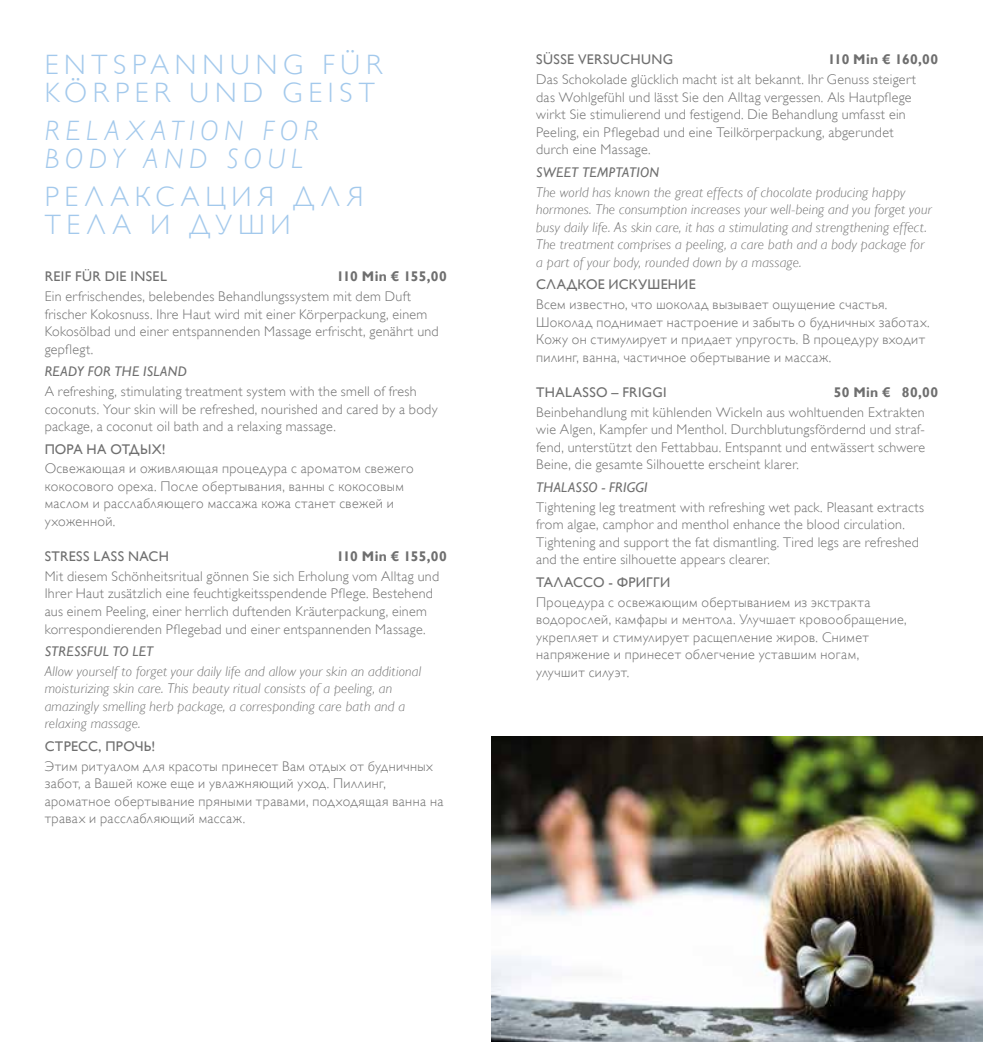
<style>
.page{position:relative;width:983px;height:1042px;background:#fff}
.page>*{position:absolute;margin:0;border:0;box-sizing:border-box;transform-origin:0 0}
.t1{font:300 28px/28px "Gill Sans WGL";letter-spacing:.21em;color:#a3c9ec}
.t2{font:italic 300 28px/28px "Gill Sans WGL";letter-spacing:.2em;color:#a3c9ec}
.t3{font:300 14px/17.5px "Gill Sans WGL";letter-spacing:.025em;color:#6f6f6f}
.t4{font:italic 300 14px/17.5px "Gill Sans WGL";letter-spacing:.015em;color:#6f6f6f}
.t5{font:14px "Gill Sans WGL";letter-spacing:.025em;color:#6f6f6f}
.t6{font:italic 14px "Gill Sans WGL";letter-spacing:.02em;color:#6f6f6f}
.t7{font:700 14px "Gill Sans WGL";letter-spacing:.02em;color:#6f6f6f}
</style>
<div class="page">
<img style="left:491px;top:737px;width:491px;height:305px">
<h1 class="t1" style="left:45px;top:51px;width:339px">ENTSPANNUNG FÜR<br>KÖRPER UND GEIST</h1>
<h1 class="t2" style="left:45px;top:116px;width:275px">RELAXATION FOR<br>BODY AND SOUL</h1>
<h1 class="t1" style="left:45px;top:182px;width:320px">РЕЛАКСАЦИЯ ДЛЯ<br>ТЕЛА И ДУШИ</h1>
<p class="t5" style="left:45px;top:267px;width:124px">REIF FÜR DIE INSEL</p>
<p class="t7" style="left:336px;top:267px;width:112px">110 Min € 155,00</p>
<p class="t3" style="left:45px;top:288px;width:395px">Ein erfrischendes, belebendes Behandlungssystem mit dem Duft frischer Kokosnuss. Ihre Haut wird mit einer Körperpackung, einem Kokosölbad und einer entspannenden Massage erfrischt, genährt und gepflegt.</p>
<p class="t6" style="left:45px;top:362px;width:144px">READY FOR THE ISLAND</p>
<p class="t3" style="left:45px;top:383px;width:394px">A refreshing, stimulating treatment system with the smell of fresh coconuts. Your skin will be refreshed, nourished and cared by a body package, a coconut oil bath and a relaxing massage.</p>
<p class="t5" style="left:45px;top:439px;width:122px">ПОРА НА ОТДЫХ!</p>
<p class="t3" style="left:45px;top:460px;width:370px">Освежающая и оживляющая процедура с ароматом свежего кокосового ореха. После обертывания, ванны с кокосовым маслом и расслабляющего массажа кожа станет свежей и ухоженной.</p>
<p class="t5" style="left:45px;top:547px;width:126px">STRESS LASS NACH</p>
<p class="t7" style="left:336px;top:547px;width:112px">110 Min € 155,00</p>
<p class="t3" style="left:45px;top:567px;width:396px">Mit diesem Schönheitsritual gönnen Sie sich Erholung vom Alltag und Ihrer Haut zusätzlich eine feuchtigkeitsspendende Pflege. Bestehend aus einem Peeling, einer herrlich duftenden Kräuterpackung, einem korrespondierenden Pflegebad und einer entspannenden Massage.</p>
<p class="t6" style="left:45px;top:641px;width:110px">STRESSFUL TO LET</p>
<p class="t4" style="left:45px;top:662px;width:378px">Allow yourself to forget your daily life and allow your skin an additional moisturizing skin care. This beauty ritual consists of a peeling, an amazingly smelling herb package, a corresponding care bath and a relaxing massage.</p>
<p class="t5" style="left:45px;top:736px;width:112px">СТРЕСС, ПРОЧЬ!</p>
<p class="t3" style="left:45px;top:757px;width:400px">Этим ритуалом для красоты принесет Вам отдых от будничных забот, а Вашей коже еще и увлажняющий уход. Пиллинг, ароматное обертывание пряными травами, подходящая ванна на травах и расслабляющий массаж.</p>
<p class="t5" style="left:536px;top:50px;width:138px">SÜSSE VERSUCHUNG</p>
<p class="t7" style="left:827px;top:50px;width:112px">110 Min € 160,00</p>
<p class="t3" style="left:536px;top:71px;width:381px">Das Schokolade glücklich macht ist alt bekannt. Ihr Genuss steigert das Wohlgefühl und lässt Sie den Alltag vergessen. Als Hautpflege wirkt Sie stimulierend und festigend. Die Behandlung umfasst ein Peeling, ein Pflegebad und eine Teilkörperpackung, abgerundet durch eine Massage.</p>
<p class="t6" style="left:536px;top:162px;width:124px">SWEET TEMPTATION</p>
<p class="t4" style="left:536px;top:183px;width:396px">The world has known the great effects of chocolate producing happy hormones. The consumption increases your well-being and you forget your busy daily life. As skin care, it has a stimulating and strengthening effect.<br>The treatment comprises a peeling, a care bath and a body package for a part of your body, rounded down by a massage.</p>
<p class="t5" style="left:536px;top:275px;width:161px">СЛАДКОЕ ИСКУШЕНИЕ</p>
<p class="t3" style="left:536px;top:296px;width:395px">Всем известно, что шоколад вызывает ощущение счастья.<br>Шоколад поднимает настроение и забыть о будничных заботах.<br>Кожу он стимулирует и придает упругость. В процедуру входит пилинг, ванна, частичное обертывание и массаж.</p>
<p class="t5" style="left:536px;top:382px;width:132px">THALASSO – FRIGGI</p>
<p class="t7" style="left:833px;top:382px;width:106px">50 Min € 80,00</p>
<p class="t3" style="left:536px;top:403px;width:390px;text-align:justify">Beinbehandlung mit kühlenden Wickeln aus wohltuenden Extrakten wie Algen, Kampfer und Menthol. Durchblutungsfördernd und straf&shy;fend, unterstützt den Fettabbau. Entspannt und entwässert schwere Beine, die gesamte Silhouette erscheint klarer.</p>
<p class="t6" style="left:536px;top:477px;width:113px">THALASSO - FRIGGI</p>
<p class="t3" style="left:536px;top:498px;width:389px">Tightening leg treatment with refreshing wet pack. Pleasant extracts from algae, camphor and menthol enhance the blood circulation.<br>Tightening and support the fat dismantling. Tired legs are refreshed and the entire silhouette appears clearer.</p>
<p class="t5" style="left:536px;top:572px;width:135px">ТАЛАССО - ФРИГГИ</p>
<p class="t3" style="left:536px;top:593px;width:372px">Процедура с освежающим обертыванием из экстракта водорослей, камфары и ментола. Улучшает кровообращение, укрепляет и стимулирует расщепление жиров. Снимет напряжение и принесет облегчение уставшим ногам, улучшит силуэт.</p>
</div>
